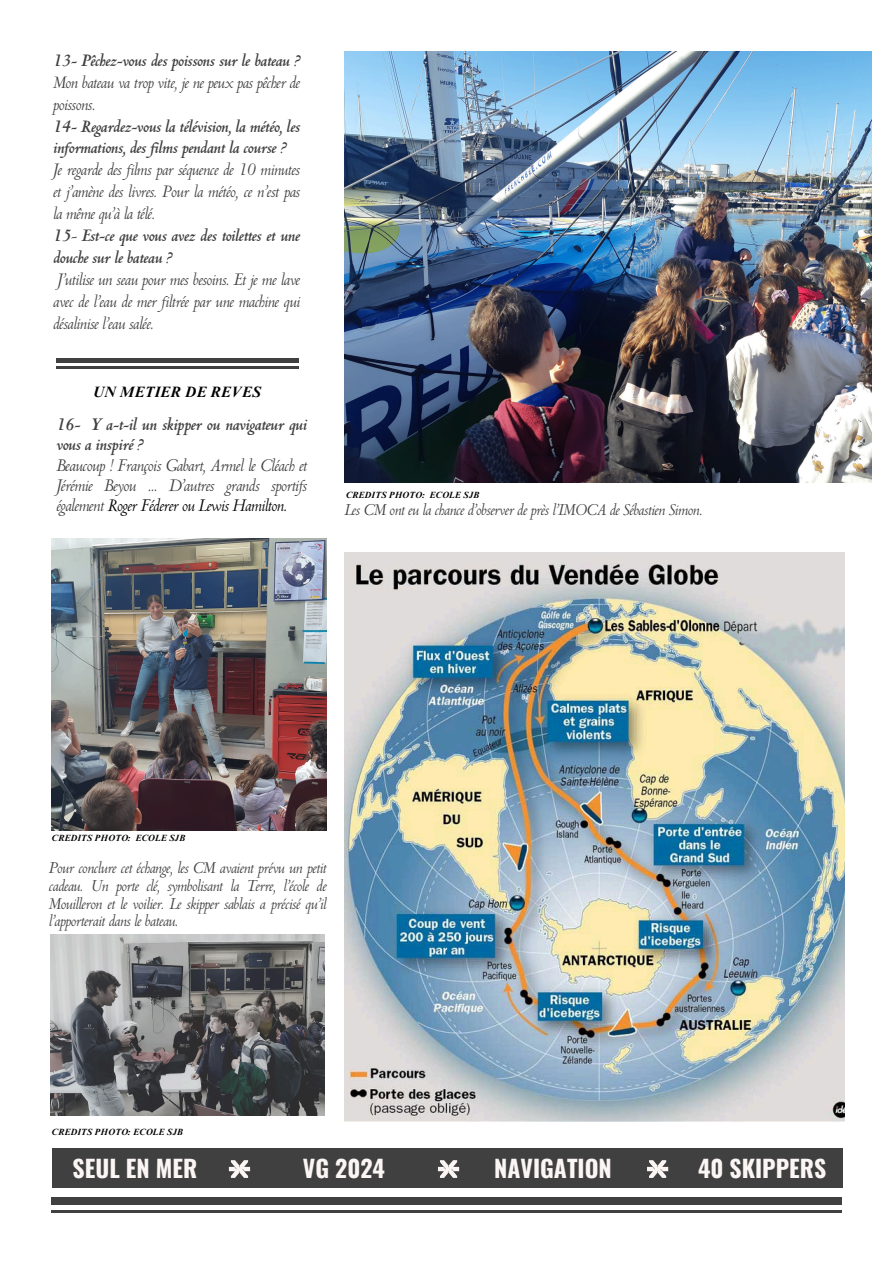
<style>
.page{position:relative;width:893px;height:1263px;background:#fff}
.page>*{position:absolute;margin:0;border:0;box-sizing:border-box;transform-origin:0 0}
.t1{font:700 23.7px "Oswald";color:#fbf5f4}
.t2{font:italic 18.98px/20.2px "Centaur MT Pro";letter-spacing:-.03em;color:#404040}
.t3{font:italic 18.75px/21.9px "Centaur MT Pro";letter-spacing:-.03em;color:#404040}
.t4{font:italic 17.77px/17.6px "Centaur MT Pro";letter-spacing:-.03em;color:#404040;text-align:justify}
.t5{font:italic 700 15px "Times NRMT Pro";color:#000}
.t6{font:italic 700 9px "Times NRMT Pro";color:#000}
.s1{font-weight:700}
.s2{color:#000}
</style>
<div class="page">
<div style="left:52px;top:1198px;width:789px;height:6px;background:#404040"></div>
<hr style="left:52px;top:1210px;width:789px;height:3px;background:#404040">
<img style="left:344px;top:51px;width:528px;height:432px">
<img style="left:52px;top:539px;width:274px;height:291px">
<div style="left:52px;top:1148px;width:790px;height:39px;background:#404040"></div>
<hr style="left:56px;top:359px;width:242px;height:4px;background:#404040">
<hr style="left:56px;top:366px;width:242px;height:2px;background:#404040">
<svg style="left:647px;top:1160px;width:21px;height:18px"></svg>
<svg style="left:438px;top:1160px;width:21px;height:18px"></svg>
<svg style="left:229px;top:1160px;width:21px;height:18px"></svg>
<img style="left:344px;top:552px;width:500px;height:569px">
<img style="left:50px;top:934px;width:275px;height:182px">
<p class="t3" style="left:53px;top:51px;width:249px"><span class="s1">13- Pêchez-vous des poissons sur le bateau ?<br></span>Mon bateau va trop vite, je ne peux pas pêcher de poissons.<br><span class="s1">14- Regardez-vous la télévision, la météo, les informations, des films pendant la course ?<br></span>Je regarde des films par séquence de 10 minutes et j’amène des livres. Pour la météo, ce n’est pas la même qu’à la télé.<br><span class="s1">15</span>- <span class="s1">Est-ce que vous avez des toilettes et une douche sur le bateau ?<br></span>J’utilise un seau pour mes besoins. Et je me lave avec de l’eau de mer filtrée par une machine qui désalinise l’eau salée.</p>
<h2 class="t5" style="left:93px;top:386px;width:169px">UN METIER DE REVES</h2>
<h3 class="t2" style="left:56px;top:417px;width:252px"><span class="s1">16- Y a-t-il un skipper ou navigateur qui vous a inspiré ?<br></span>Beaucoup ! François Gabart, Armel le Cléach et Jérémie Beyou ... D’autres grands sportifs également <span class="s2">Roger Féderer ou Lewis Hamilton.</span></h3>
<p class="t6" style="left:346px;top:491px;width:135px">CREDITS PHOTO: ECOLE SJB</p>
<p class="t4" style="left:344px;top:503px;width:360px">Les CM ont eu la chance d’observer de près l’IMOCA de Sébastien Simon.</p>
<h1 class="t6" style="left:52px;top:834px;width:135px">CREDITS PHOTO: ECOLE SJB</h1>
<p class="t4" style="left:48px;top:861px;width:279px">Pour conclure cet échange, les CM avaient prévu un petit cadeau. Un porte clé, symbolisant la Terre, l’école de Mouilleron et le voilier. Le skipper sablais a précisé qu’il l’apporterait dans le bateau.</p>
<h1 class="t6" style="left:52px;top:1128px;width:133px">CREDITS PHOTO: ECOLE SJB</h1>
<h2 class="t1" style="left:73px;top:1150px;width:126px">SEUL EN MER</h2>
<p class="t1" style="left:303px;top:1150px;width:84px">VG 2024</p>
<h2 class="t1" style="left:494px;top:1150px;width:119px">NAVIGATION</h2>
<p class="t1" style="left:698px;top:1150px;width:130px">40 SKIPPERS</p>
</div>
